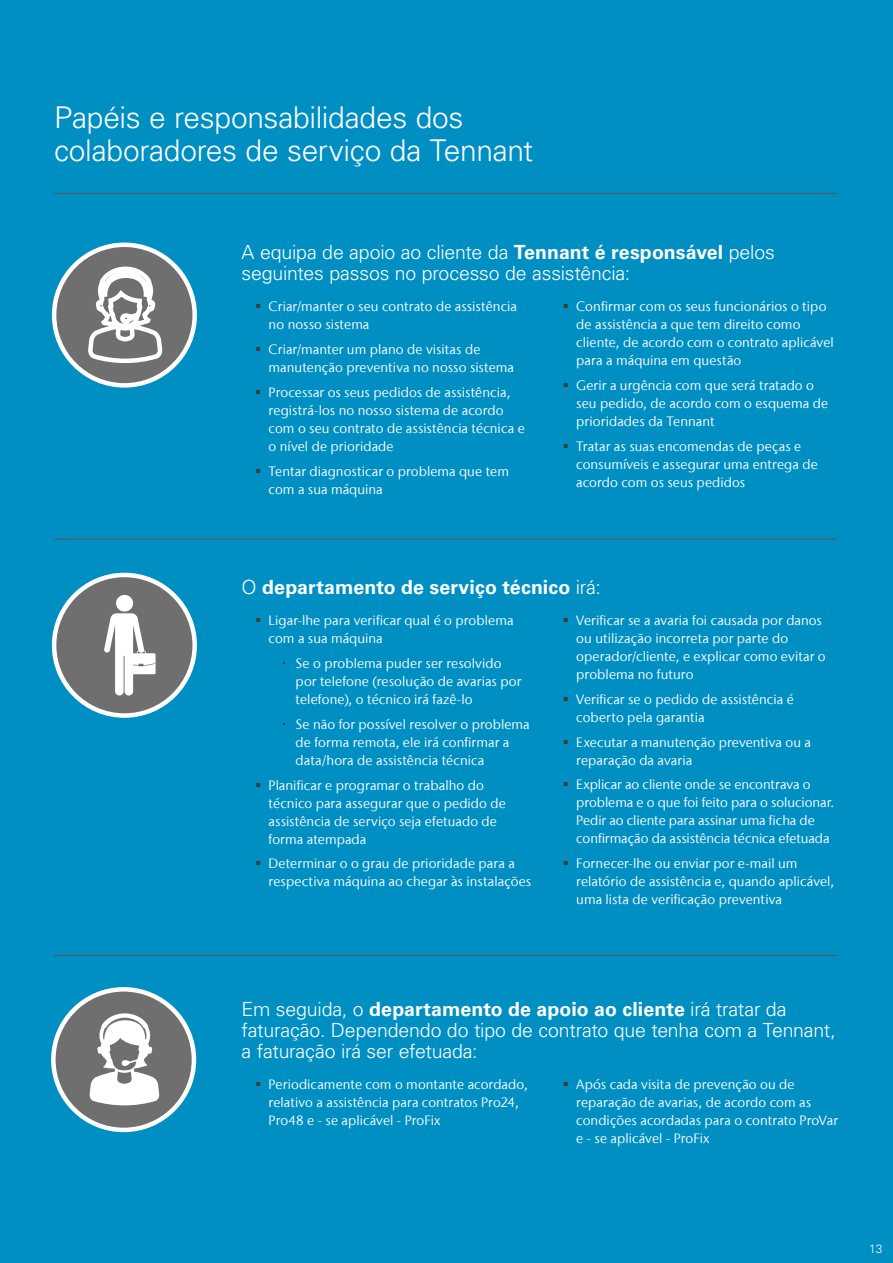
<style>
.page{position:relative;width:893px;height:1263px;background:#008fc3}
.page>*{position:absolute;margin:0;border:0;box-sizing:border-box;transform-origin:0 0}
.t1{font:300 30px/33px "Univers LT Std";letter-spacing:-.01em;color:#fff}
.t2{font:300 19.5px/21px "Univers LT Std";letter-spacing:-.01em;color:#fff}
.t3{font:700 19.5px "Univers LT Std";letter-spacing:.005em;color:#fff}
.t4{font:13.5px/18px "Stone Sans IIITC Com";letter-spacing:.005em;color:#fff}
.t5{font:300 12px "Univers LT Std";color:#fff}
.s1{font-weight:700}
.s2{font-weight:300}
</style>
<div class="page">
<div style="left:54px;top:245px;width:141px;height:140px;background:#706f6f;border-radius:50%"></div>
<div style="left:52px;top:243px;width:145px;height:145px;border:4px solid #fff;border-radius:50%"></div>
<svg style="left:86px;top:242px;width:79px;height:122px"></svg>
<hr style="left:54px;top:193px;width:783px;height:1px;background:#575756">
<div style="left:54px;top:575px;width:141px;height:140px;background:#706f6f;border-radius:50%"></div>
<div style="left:52px;top:573px;width:145px;height:145px;border:4px solid #fff;border-radius:50%"></div>
<svg style="left:104px;top:595px;width:52px;height:100px"></svg>
<div style="left:53px;top:989px;width:141px;height:141px;background:#706f6f;border-radius:50%"></div>
<div style="left:51px;top:987px;width:145px;height:145px;border:4px solid #fff;border-radius:50%"></div>
<svg style="left:89px;top:1013px;width:70px;height:92px"></svg>
<hr style="left:54px;top:955px;width:783px;height:1px;background:#575756">
<hr style="left:54px;top:539px;width:783px;height:1px;background:#575756">
<h1 class="t1" style="left:54px;top:101px;width:481px">Papéis e responsabilidades dos colaboradores de serviço da Tennant</h1>
<h2 class="t2" style="left:242px;top:241px;width:535px">A equipa de apoio ao cliente da <span class="s1">Tennant é responsável</span> pelos seguintes passos no processo de assistência:</h2>
<p class="t4" style="left:269px;top:298px;width:250px">Criar/manter o seu contrato de assistência no nosso sistema</p>
<p class="t4" style="left:269px;top:340px;width:247px">Criar/manter um plano de visitas de manutenção preventiva no nosso sistema</p>
<p class="t4" style="left:269px;top:383px;width:258px">Processar os seus pedidos de assistência, registrá-los no nosso sistema de acordo com o seu contrato de assistência técnica e o nível de prioridade</p>
<p class="t4" style="left:269px;top:462px;width:242px">Tentar diagnosticar o problema que tem com a sua máquina</p>
<p class="t4" style="left:576px;top:297px;width:259px">Confirmar com os seus funcionários o tipo de assistência a que tem direito como cliente, de acordo com o contrato aplicável para a máquina em questão</p>
<p class="t4" style="left:576px;top:376px;width:253px">Gerir a urgência com que será tratado o seu pedido, de acordo com o esquema de prioridades da Tennant</p>
<p class="t4" style="left:576px;top:437px;width:243px">Tratar as suas encomendas de peças e consumíveis e assegurar uma entrega de acordo com os seus pedidos</p>
<h2 class="t3" style="left:242px;top:575px;width:361px"><span class="s2">O</span> departamento de serviço técnico <span class="s2">irá:</span></h2>
<p class="t4" style="left:269px;top:611px;width:246px">Ligar-lhe para verificar qual é o problema com a sua máquina</p>
<p class="t4" style="left:296px;top:654px;width:227px">Se o problema puder ser resolvido por telefone (resolução de avarias por telefone), o técnico irá fazê-lo</p>
<p class="t4" style="left:296px;top:715px;width:236px">Se não for possível resolver o problema de forma remota, ele irá confirmar a data/hora de assistência técnica</p>
<p class="t4" style="left:269px;top:776px;width:239px">Planificar e programar o trabalho do técnico para assegurar que o pedido de assistência de serviço seja efetuado de forma atempada</p>
<p class="t4" style="left:269px;top:854px;width:264px">Determinar o o grau de prioridade para a respectiva máquina ao chegar às instalações</p>
<p class="t4" style="left:576px;top:611px;width:251px">Verificar se a avaria foi causada por danos ou utilização incorreta por parte do operador/cliente, e explicar como evitar o problema no futuro</p>
<p class="t4" style="left:576px;top:690px;width:219px">Verificar se o pedido de assistência é coberto pela garantia</p>
<p class="t4" style="left:576px;top:733px;width:236px">Executar a manutenção preventiva ou a reparação da avaria</p>
<p class="t4" style="left:576px;top:776px;width:259px">Explicar ao cliente onde se encontrava o problema e o que foi feito para o solucionar.<br>Pedir ao cliente para assinar uma ficha de confirmação da assistência técnica efetuada</p>
<p class="t4" style="left:576px;top:854px;width:260px">Fornecer-lhe ou enviar por e-mail um relatório de assistência e, quando aplicável, uma lista de verificação preventiva</p>
<h2 class="t2" style="left:242px;top:998px;width:596px">Em seguida, o <span class="s1">departamento de apoio ao cliente</span> irá tratar da faturação. Dependendo do tipo de contrato que tenha com a Tennant, a faturação irá ser efetuada:</h2>
<p class="t4" style="left:269px;top:1075px;width:261px">Periodicamente com o montante acordado, relativo a assistência para contratos Pro24,<br>Pro48 e - se aplicável - ProFix</p>
<p class="t4" style="left:576px;top:1075px;width:263px">Após cada visita de prevenção ou de reparação de avarias, de acordo com as condições acordadas para o contrato ProVar e - se aplicável - ProFix</p>
<p class="t5" style="left:869px;top:1241px;width:15px">13</p>
</div>
